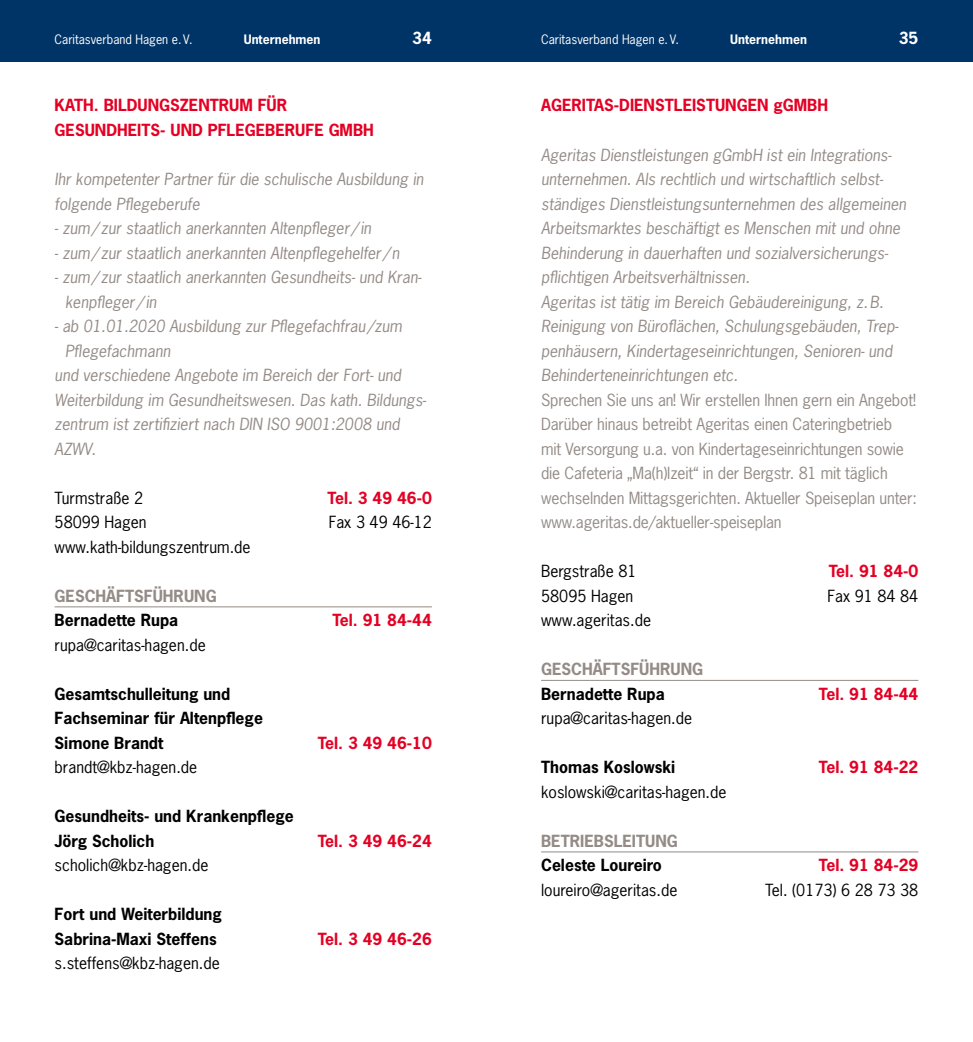
<style>
.page{position:relative;width:973px;height:1042px;background:#fff}
.page>*{position:absolute;margin:0;border:0;box-sizing:border-box;transform-origin:0 0}
.t1{font:italic 15.75px/24.5px "News Gothic Std";color:#948b86}
.t2{font:15.75px/24.5px "News Gothic Std";letter-spacing:-.01em;color:#948b86}
.t3{font:15.75px "News Gothic Std";color:#000}
.t4{font:700 15.75px/24.5px "News Gothic Std";color:#000}
.t5{font:700 15.75px/24.5px "News Gothic Std";color:#e40024}
.t6{font:700 15.75px "News Gothic Std";color:#948b86}
.t7{font:700 15.75px "News Gothic Std";color:#fff}
.t8{font:12.25px "News Gothic Std";color:#fff}
.t9{font:700 12.25px "News Gothic Std";color:#fff}
</style>
<div class="page">
<hr style="left:55px;top:606px;width:377px;height:1px;background:#948b86">
<hr style="left:541px;top:680px;width:377px;height:1px;background:#948b86">
<hr style="left:541px;top:851px;width:377px;height:1px;background:#948b86">
<div style="left:0;top:0;width:972px;height:61px;background:#003467"></div>
<p class="t8" style="left:55px;top:32px;width:139px">Caritasverband Hagen e.V.</p>
<p class="t9" style="left:244px;top:31px;width:78px">Unternehmen</p>
<p class="t7" style="left:412px;top:28px;width:21px">34</p>
<p class="t8" style="left:541px;top:32px;width:139px">Caritasverband Hagen e.V.</p>
<p class="t9" style="left:730px;top:32px;width:78px">Unternehmen</p>
<p class="t7" style="left:898px;top:28px;width:21px">35</p>
<p class="t5" style="left:55px;top:93px;width:321px">KATH. BILDUNGSZENTRUM FÜR<br>GESUNDHEITS- UND PFLEGEBERUFE GMBH</p>
<p class="t1" style="left:55px;top:167px;width:370px">Ihr kompetenter Partner für die schulische Ausbildung in folgende Pflegeberufe</p>
<p class="t1" style="left:55px;top:216px;width:318px">- zum/ zur staatlich anerkannten Altenpfleger / in</p>
<p class="t1" style="left:55px;top:241px;width:346px">- zum/ zur staatlich anerkannten Altenpflegehelfer / n</p>
<p class="t1" style="left:65px;top:265px;width:358px;text-indent:-11px">- zum/ zur staatlich anerkannten Gesundheits- und Kran&shy;kenpfleger / in</p>
<p class="t1" style="left:55px;top:314px;width:349px">- ab 01.01.2020 Ausbildung zur Pflegefachfrau /zum</p>
<p class="t1" style="left:65px;top:339px;width:107px">Pflegefachmann</p>
<p class="t1" style="left:55px;top:363px;width:348px">und verschiedene Angebote im Bereich der Fort- und</p>
<p class="t1" style="left:55px;top:388px;width:373px">Weiterbildung im Gesundheitswesen. Das kath. Bildungs-</p>
<p class="t1" style="left:55px;top:412px;width:347px">zentrum ist zertifiziert nach DIN ISO 9001:2008 und</p>
<p class="t1" style="left:55px;top:437px;width:43px">AZWV.</p>
<p class="t3" style="left:55px;top:487px;width:90px">Turmstraße 2</p>
<p class="t5" style="left:327px;top:485px;width:106px">Tel. 3 49 46-0</p>
<p class="t3" style="left:55px;top:512px;width:94px">58099 Hagen</p>
<p class="t3" style="left:328px;top:512px;width:105px">Fax 3 49 46-12</p>
<p class="t3" style="left:55px;top:536px;width:197px">www.kath-bildungszentrum.de</p>
<p class="t6" style="left:55px;top:585px;width:163px">GESCHÄFTSFÜHRUNG</p>
<p class="t4" style="left:55px;top:608px;width:125px">Bernadette Rupa</p>
<p class="t5" style="left:332px;top:608px;width:101px">Tel. 91 84-44</p>
<p class="t3" style="left:55px;top:635px;width:153px">rupa@caritas-hagen.de</p>
<p class="t4" style="left:55px;top:681px;width:210px">Gesamtschulleitung und<br>Fachseminar für Altenpflege<br>Simone Brandt</p>
<p class="t5" style="left:318px;top:730px;width:116px">Tel. 3 49 46-10</p>
<p class="t3" style="left:55px;top:757px;width:144px">brandt@kbz-hagen.de</p>
<p class="t4" style="left:55px;top:804px;width:241px">Gesundheits- und Krankenpflege<br>Jörg Scholich</p>
<p class="t3" style="left:55px;top:855px;width:155px">scholich@kbz-hagen.de</p>
<p class="t4" style="left:55px;top:902px;width:169px">Fort und Weiterbildung<br>Sabrina-Maxi Steffens</p>
<p class="t3" style="left:55px;top:953px;width:167px">s.steffens@kbz-hagen.de</p>
<p class="t5" style="left:318px;top:828px;width:116px">Tel. 3 49 46-24</p>
<p class="t5" style="left:318px;top:926px;width:116px">Tel. 3 49 46-26</p>
<p class="t5" style="left:541px;top:93px;width:288px">AGERITAS-DIENSTLEISTUNGEN gGMBH</p>
<p class="t1" style="left:541px;top:143px;width:366px">Ageritas Dienstleistungen gGmbH ist ein Integrations&shy;unternehmen. Als rechtlich und wirtschaftlich selbst&shy;ständiges Dienstleistungsunternehmen des allgemeinen Arbeitsmarktes beschäftigt es Menschen mit und ohne Behinderung in dauerhaften und sozialversicherungs&shy;pflichtigen Arbeitsverhältnissen.<br>Ageritas ist tätig im Bereich Gebäudereinigung, z.B.<br>Reinigung von Büroflächen, Schulungsgebäuden, Trep&shy;penhäusern, Kindertageseinrichtungen, Senioren- und Behinderteneinrichtungen etc.</p>
<p class="t2" style="left:541px;top:387px;width:377px">Sprechen Sie uns an! Wir erstellen Ihnen gern ein Angebot!<br>Darüber hinaus betreibt Ageritas einen Cateringbetrieb<br>mit Versorgung u.a. von Kindertageseinrichtungen sowie die Cafeteria „Ma(h)lzeit“ in der Bergstr. 81 mit täglich wechselnden Mittagsgerichten. Aktueller Speiseplan unter: www.ageritas.de/aktueller-speiseplan</p>
<p class="t3" style="left:541px;top:561px;width:97px">Bergstraße 81</p>
<p class="t5" style="left:828px;top:559px;width:91px">Tel. 91 84-0</p>
<p class="t3" style="left:541px;top:586px;width:94px">58095 Hagen</p>
<p class="t3" style="left:827px;top:586px;width:92px">Fax 91 84 84</p>
<p class="t3" style="left:541px;top:610px;width:111px">www.ageritas.de</p>
<p class="t6" style="left:541px;top:659px;width:163px">GESCHÄFTSFÜHRUNG</p>
<p class="t4" style="left:541px;top:681px;width:125px">Bernadette Rupa</p>
<p class="t5" style="left:818px;top:681px;width:101px">Tel. 91 84-44</p>
<p class="t3" style="left:541px;top:708px;width:153px">rupa@caritas-hagen.de</p>
<p class="t4" style="left:541px;top:755px;width:136px">Thomas Koslowski</p>
<p class="t5" style="left:818px;top:755px;width:101px">Tel. 91 84-22</p>
<p class="t3" style="left:541px;top:782px;width:187px">koslowski@caritas-hagen.de</p>
<p class="t6" style="left:541px;top:830px;width:138px">BETRIEBSLEITUNG</p>
<p class="t4" style="left:541px;top:852px;width:122px">Celeste Loureiro</p>
<p class="t5" style="left:818px;top:852px;width:101px">Tel. 91 84-29</p>
<p class="t3" style="left:541px;top:879px;width:138px">loureiro@ageritas.de</p>
<p class="t3" style="left:765px;top:879px;width:155px">Tel. (0173) 6 28 73 38</p>
</div>
